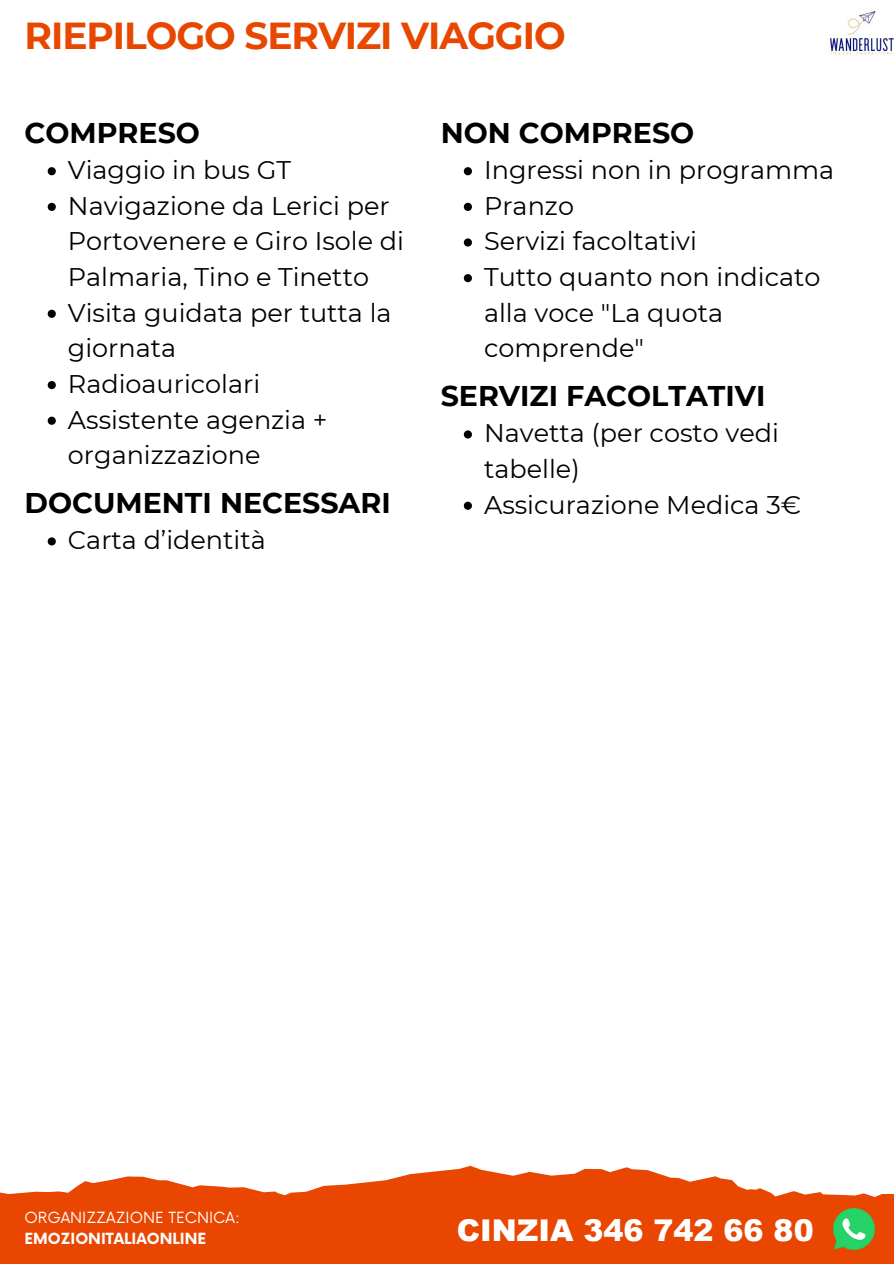
<style>
.page{position:relative;width:894px;height:1264px;background:#fff}
.page>*{position:absolute;margin:0;border:0;box-sizing:border-box;transform-origin:0 0}
.t1{font:700 37.5px "Montserrat";letter-spacing:-.03em;color:#e84700}
.t2{font:900 30px "Arial";color:#fff}
.t3{font:700 28.5px "Montserrat";color:#000}
.t4{font:25.5px/35.7px "Montserrat";color:#000}
.t5{font:15px "Now";color:#fff}
.t6{font:700 15px "Now";color:#fff}
</style>
<div class="page">
<svg style="left:0;top:1165px;width:893px;height:98px;fill:#e84601"></svg>
<svg style="left:48px;top:167px;width:8px;height:8px"></svg>
<svg style="left:48px;top:203px;width:8px;height:8px"></svg>
<svg style="left:48px;top:310px;width:8px;height:8px"></svg>
<svg style="left:48px;top:381px;width:8px;height:8px"></svg>
<svg style="left:48px;top:416px;width:8px;height:9px"></svg>
<svg style="left:48px;top:537px;width:8px;height:8px"></svg>
<svg style="left:463px;top:167px;width:9px;height:8px"></svg>
<svg style="left:463px;top:203px;width:9px;height:8px"></svg>
<svg style="left:463px;top:238px;width:9px;height:8px"></svg>
<svg style="left:463px;top:274px;width:9px;height:8px"></svg>
<svg style="left:463px;top:430px;width:9px;height:8px"></svg>
<svg style="left:463px;top:501px;width:9px;height:9px"></svg>
<img style="left:832px;top:1207px;width:42px;height:42px">
<img style="left:828px;top:9px;width:65px;height:47px">
<p class="t1" style="left:25px;top:12px;width:542px">RIEPILOGO SERVIZI VIAGGIO</p>
<h2 class="t3" style="left:25px;top:115px;width:177px">COMPRESO</h2>
<p class="t4" style="left:68px;top:152px;width:224px">Viaggio in bus GT</p>
<p class="t4" style="left:68px;top:188px;width:337px">Navigazione da Lerici per<br>Portovenere e Giro Isole di<br>Palmaria, Tino e Tinetto</p>
<p class="t4" style="left:68px;top:294px;width:325px">Visita guidata per tutta la giornata</p>
<p class="t4" style="left:68px;top:366px;width:194px">Radioauricolari</p>
<p class="t4" style="left:68px;top:401px;width:261px">Assistente agenzia + organizzazione</p>
<h2 class="t3" style="left:25px;top:485px;width:367px">DOCUMENTI NECESSARI</h2>
<p class="t4" style="left:68px;top:522px;width:199px">Carta d’identità</p>
<h2 class="t3" style="left:440px;top:115px;width:255px">NON COMPRESO</h2>
<p class="t4" style="left:484px;top:152px;width:352px">Ingressi non in programma</p>
<p class="t4" style="left:484px;top:188px;width:91px">Pranzo</p>
<p class="t4" style="left:484px;top:223px;width:214px">Servizi facoltativi</p>
<p class="t4" style="left:484px;top:259px;width:338px">Tutto quanto non indicato alla voce "La quota comprende"</p>
<h2 class="t3" style="left:440px;top:378px;width:326px">SERVIZI FACOLTATIVI</h2>
<p class="t4" style="left:484px;top:415px;width:296px">Navetta (per costo vedi tabelle)</p>
<p class="t4" style="left:484px;top:486px;width:318px">Assicurazione Medica 3€</p>
<p class="t5" style="left:25px;top:1209px;width:216px">ORGANIZZAZIONE TECNICA:</p>
<p class="t6" style="left:25px;top:1229px;width:183px">EMOZIONITALIAONLINE</p>
<p class="t2" style="left:456px;top:1208px;width:358px">CINZIA 346 742 66 80</p>
</div>
